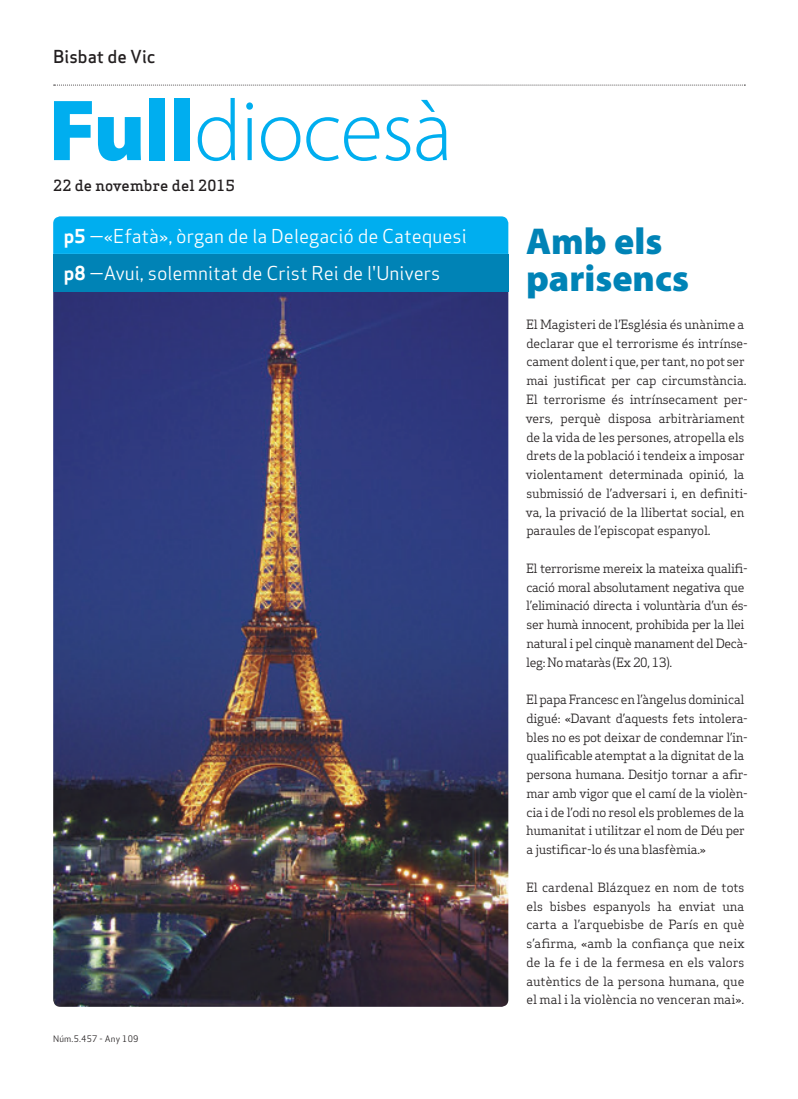
<style>
.page{position:relative;width:798px;height:1099px;background:#fff}
.page>*{position:absolute;margin:0;border:0;box-sizing:border-box;transform-origin:0 0}
.Titulars{font:300 87.5px "Myriad Pro";letter-spacing:-.015em;color:#00aeef}
.Titulars-2{font:900 37.5px "Myriad Pro";color:#0083b6}
.Destacat_Portada{font:18.75px "Apex Sans Book T";color:#fff}
.Capçalera{font:17.5px "Apex Sans Medium T";color:#231f20}
.Data{font:500 15px "Apex Serif";letter-spacing:.01em;color:#231f20}
.Text_General{font:12.5px/18.8px "Apex Serif";letter-spacing:-.02em;color:#231f20}
.Data_Peu{font:8.75px "Apex Sans Book T";letter-spacing:.02em;color:#231f20}
.s1{font-weight:900}
.s2{font-family:"Apex Sans Bold T"}
</style>
<div class="page">
<svg style="left:54px;top:85px;width:691px;height:1px"></svg>
<img style="left:53px;top:291px;width:455px;height:715px">
<div style="left:53px;top:216px;width:455px;height:38px;background:#00aeef"></div>
<div style="left:53px;top:254px;width:455px;height:37px;background:#0083b6"></div>
<p class="Capçalera" style="left:53px;top:45px;width:104px">Bisbat de Vic</p>
<p class="Titulars" style="left:49px;top:78px;width:405px"><span class="s1">Full</span>diocesà</p>
<p class="Data" style="left:53px;top:176px;width:183px">22 de novembre del 2015</p>
<p class="Destacat_Portada" style="left:64px;top:224px;width:404px"><span class="s2">p5</span> —«Efatà», òrgan de la Delegació de Catequesi</p>
<p class="Destacat_Portada" style="left:64px;top:261px;width:378px"><span class="s2">p8</span> —Avui, solemnitat de Crist Rei de l'Univers</p>
<p class="Data_Peu" style="left:53px;top:1032px;width:87px">Núm.5.457 - Any 109</p>
<p class="Titulars-2" style="left:526px;top:216px;width:138px">Amb els</p>
<p class="Titulars-2" style="left:526px;top:254px;width:164px">parisencs</p>
<p class="Text_General" style="left:525px;top:315px;width:223px">El Magisteri de l’Església és unànime a declarar que el terrorisme és intrínse&shy;cament dolent i que, per tant, no pot ser mai justificat per cap circumstància.<br>El terrorisme és intrínsecament per&shy;vers, perquè disposa arbitràriament de la vida de les persones, atropella els drets de la població i tendeix a imposar violentament determinada opinió, la submissió de l’adversari i, en definiti&shy;va, la privació de la llibertat social, en paraules de l’episcopat espanyol.</p>
<p class="Text_General" style="left:526px;top:558px;width:223px">El terrorisme mereix la mateixa qualifi&shy;cació moral absolutament negativa que l’eliminació directa i voluntària d’un és&shy;ser humà innocent, prohibida per la llei natural i pel cinquè manament del Decà&shy;leg: No mataràs (Ex 20, 13).</p>
<p class="Text_General" style="left:526px;top:690px;width:223px">El papa Francesc en l’àngelus dominical digué: «Davant d’aquests fets intolera&shy;bles no es pot deixar de condemnar l’in&shy;qualificable atemptat a la dignitat de la persona humana. Desitjo tornar a afir&shy;mar amb vigor que el camí de la violèn&shy;cia i de l’odi no resol els problemes de la humanitat i utilitzar el nom de Déu per a justificar-lo és una blasfèmia.»</p>
<p class="Text_General" style="left:526px;top:877px;width:220px;text-align:justify">El cardenal Blázquez en nom de tots els bisbes espanyols ha enviat una carta a l’arquebisbe de París en què s’afirma, «amb la confiança que neix de la fe i de la fermesa en els valors autèntics de la persona humana, que el mal i la violència no venceran mai».</p>
</div>
